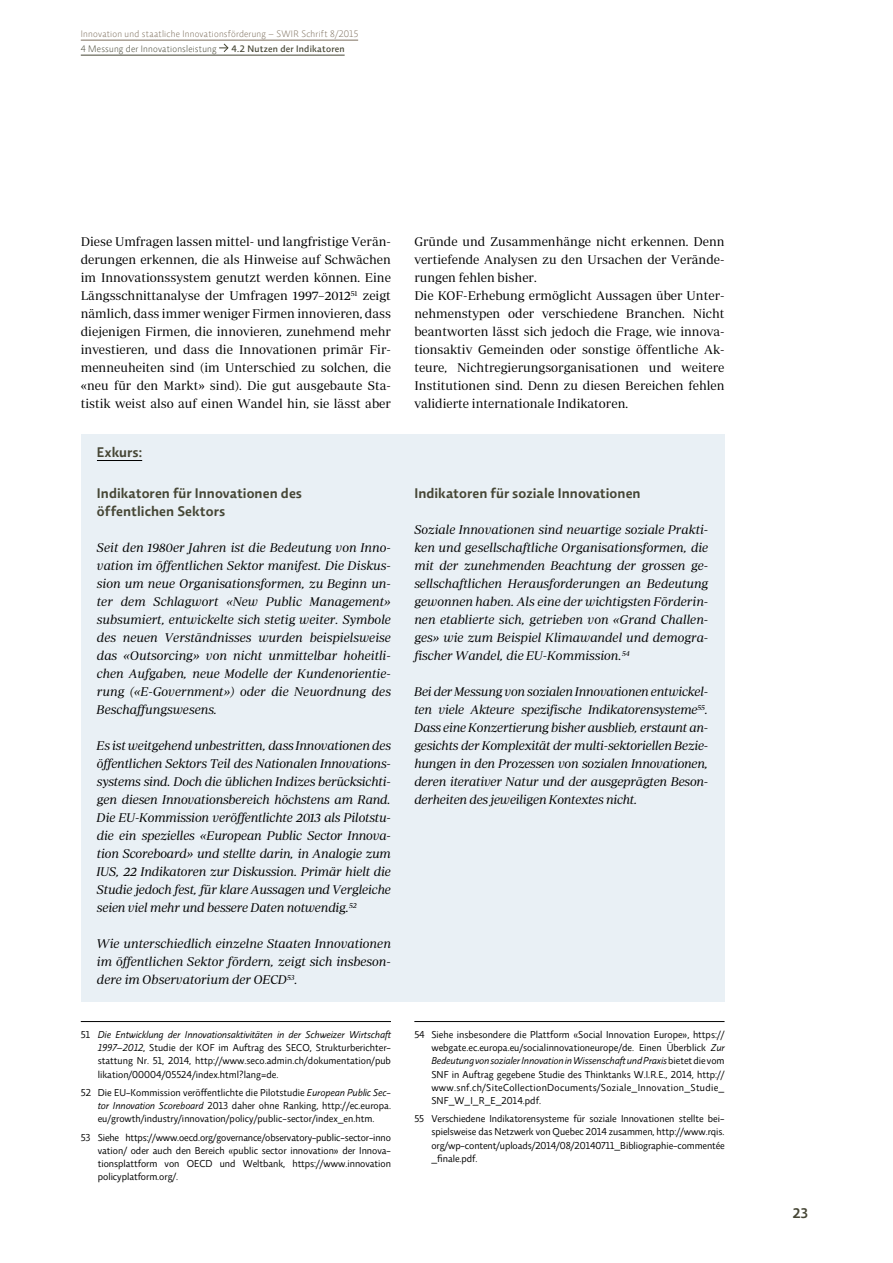
<style>
.page{position:relative;width:893px;height:1263px;background:#fff}
.page>*{position:absolute;margin:0;border:0;box-sizing:border-box;transform-origin:0 0}
.t1{font:600 14.25px/18px "Relato Sans OT";letter-spacing:.005em;color:#464635}
.t2{font:12.9px/18px "Periodico Display Lg It";color:#000;text-align:justify}
.t3{font:12.9px/18px "Periodico Display Lg";color:#000;text-align:justify}
.t4{font:10.2px/13.2px "Relato Sans OT";letter-spacing:.005em;color:#000;text-align:justify}
.t5{font:300 9.6px "Relato Sans OT";letter-spacing:.03em;color:#7f715f}
.t6{font:300 9.6px "Relato Sans OT";letter-spacing:.025em;color:#464635}
.t7{font:500 9.6px "Relato Sans OT";letter-spacing:.03em;color:#464635}
.s1{font-style:italic}
</style>
<div class="page">
<hr style="left:81px;top:1021px;width:310px;height:1px;background:#000">
<hr style="left:414px;top:1021px;width:310px;height:1px;background:#000">
<hr style="left:81px;top:40px;width:277px;height:1px;background:#7f715f">
<hr style="left:81px;top:55px;width:264px;height:1px;background:#464635">
<svg style="left:219px;top:43px;width:10px;height:9px"></svg>
<div style="left:81px;top:435px;width:643px;height:567px;background:#e9f0f5"></div>
<hr style="left:97px;top:460px;width:45px;height:1px;background:#000">
<p class="t5" style="left:81px;top:28px;width:279px">Innovation und staatliche Innovationsförderung – SWIR Schrift 8/2015</p>
<p class="t6" style="left:81px;top:43px;width:137px">4 Messung der Innovationsleistung</p>
<p class="t7" style="left:232px;top:43px;width:115px">4.2 Nutzen der Indikatoren</p>
<p class="t3" style="left:81px;top:232px;width:312px">Diese Umfragen lassen mittel- und langfristige Verän&shy;derungen erkennen, die als Hinweise auf Schwächen im Innovationssystem genutzt werden können. Eine Längsschnittanalyse der Umfragen 1997–2012<sup>51</sup> zeigt nämlich, dass immer weniger Firmen innovieren, dass diejenigen Firmen, die innovieren, zunehmend mehr investieren, und dass die Innovationen primär Fir&shy;menneuheiten sind (im Unterschied zu solchen, die «neu für den Markt» sind). Die gut ausgebaute Sta&shy;tistik weist also auf einen Wandel hin, sie lässt aber</p>
<p class="t3" style="left:414px;top:232px;width:312px;text-align:left">Gründe und Zusammenhänge nicht erkennen. Denn vertiefende Analysen zu den Ursachen der Verände&shy;rungen fehlen bisher.<br>Die KOF-Erhebung ermöglicht Aussagen über Unter&shy;nehmenstypen oder verschiedene Branchen. Nicht beantworten lässt sich jedoch die Frage, wie innova&shy;tionsaktiv Gemeinden oder sonstige öffentliche Ak&shy;teure, Nichtregierungsorganisationen und weitere Institutionen sind. Denn zu diesen Bereichen fehlen validierte internationale Indikatoren.</p>
<p class="t1" style="left:97px;top:443px;width:47px">Exkurs:</p>
<p class="t1" style="left:97px;top:484px;width:207px">Indikatoren für Innovationen des öffentlichen Sektors</p>
<p class="t2" style="left:97px;top:538px;width:296px">Seit den 1980er Jahren ist die Bedeutung von Inno&shy;vation im öffentlichen Sektor manifest. Die Diskus&shy;sion um neue Organisationsformen, zu Beginn un&shy;ter dem Schlagwort «New Public Management» subsumiert, entwickelte sich stetig weiter. Symbole des neuen Verständnisses wurden beispielsweise das «Outsorcing» von nicht unmittelbar hoheitli&shy;chen Aufgaben, neue Modelle der Kundenorientie&shy;rung («E-Government») oder die Neuordnung des Beschaffungswesens.</p>
<p class="t2" style="left:97px;top:736px;width:296px">Es ist weitgehend unbestritten, dass Innovationen des öffentlichen Sektors Teil des Nationalen Innovations&shy;systems sind. Doch die üblichen Indizes berücksichti&shy;gen diesen Innovationsbereich höchstens am Rand.<br>Die EU-Kommission veröffentlichte 2013 als Pilotstu&shy;die ein spezielles «European Public Sector Innova&shy;tion Scoreboard» und stellte darin, in Analogie zum IUS, 22 Indikatoren zur Diskussion. Primär hielt die Studie jedoch fest, für klare Aussagen und Vergleiche seien viel mehr und bessere Daten notwendig.<sup>52</sup></p>
<p class="t2" style="left:97px;top:934px;width:296px">Wie unterschiedlich einzelne Staaten Innovationen im öffentlichen Sektor fördern, zeigt sich insbeson&shy;dere im Observatorium der OECD<sup>53</sup>.</p>
<p class="t1" style="left:414px;top:484px;width:228px">Indikatoren für soziale Innovationen</p>
<p class="t2" style="left:414px;top:520px;width:296px">Soziale Innovationen sind neuartige soziale Prakti&shy;ken und gesellschaftliche Organisationsformen, die mit der zunehmenden Beachtung der grossen ge&shy;sellschaftlichen Herausforderungen an Bedeutung gewonnen haben. Als eine der wichtigsten Förderin&shy;nen etablierte sich, getrieben von «Grand Challen&shy;ges» wie zum Beispiel Klimawandel und demogra&shy;fischer Wandel, die EU-Kommission.<sup>54</sup></p>
<p class="t2" style="left:414px;top:682px;width:296px">Bei der Messung von sozialen Innovationen entwickel&shy;ten viele Akteure spezifische Indikatorensysteme<sup>55</sup>.<br>Dass eine Konzertierung bisher ausblieb, erstaunt an&shy;gesichts der Komplexität der multi-sektoriellen Bezie&shy;hungen in den Prozessen von sozialen Innovationen, deren iterativer Natur und der ausgeprägten Beson&shy;derheiten des jeweiligen Kontextes nicht.</p>
<p class="t4" style="left:98px;top:1028px;width:295px;text-indent:-17px">51 <span class="s1">Die Entwicklung der Innovationsaktivitäten in der Schweizer Wirtschaft 1997–2012</span>, Studie der KOF im Auftrag des SECO, Strukturberichter&shy;stattung Nr. 51, 2014, http://www.seco.admin.ch/dokumentation/pub likation/00004/05524/index.html?lang=de.</p>
<p class="t4" style="left:98px;top:1085px;width:295px;text-indent:-17px">52 Die EU-Kommission veröffentlichte die Pilotstudie <span class="s1">European Public Sec&shy;tor Innovation Scoreboard</span> 2013 daher ohne Ranking, http://ec.europa. eu/growth/industry/innovation/policy/public-sector/index_en.htm.</p>
<p class="t4" style="left:98px;top:1130px;width:295px;text-indent:-17px">53 Siehe https://www.oecd.org/governance/observatory-public-sector-inno vation/ oder auch den Bereich «public sector innovation» der Innova&shy;tionsplattform von OECD und Weltbank, https://www.innovation policyplatform.org/.</p>
<p class="t4" style="left:431px;top:1028px;width:295px;text-indent:-17px">54 Siehe insbesondere die Plattform «Social Innovation Europe», https:// webgate.ec.europa.eu/socialinnovationeurope/de. Einen Überblick <span class="s1">Zur Bedeutung von sozialer Innovation in Wissenschaft und Praxis</span> bietet die vom SNF in Auftrag gegebene Studie des Thinktanks W.I.R.E., 2014, http:// www.snf.ch/SiteCollectionDocuments/Soziale_Innovation_Studie_ SNF_W_I_R_E_2014.pdf.</p>
<p class="t4" style="left:431px;top:1112px;width:295px;text-indent:-17px">55 Verschiedene Indikatorensysteme für soziale Innovationen stellte bei&shy;spielsweise das Netzwerk von Quebec 2014 zusammen, http://www.rqis. org/wp-content/uploads/2014/08/20140711_Bibliographie-commentée _finale.pdf.</p>
<p class="t1" style="left:793px;top:1204px;width:16px">23</p>
</div>
